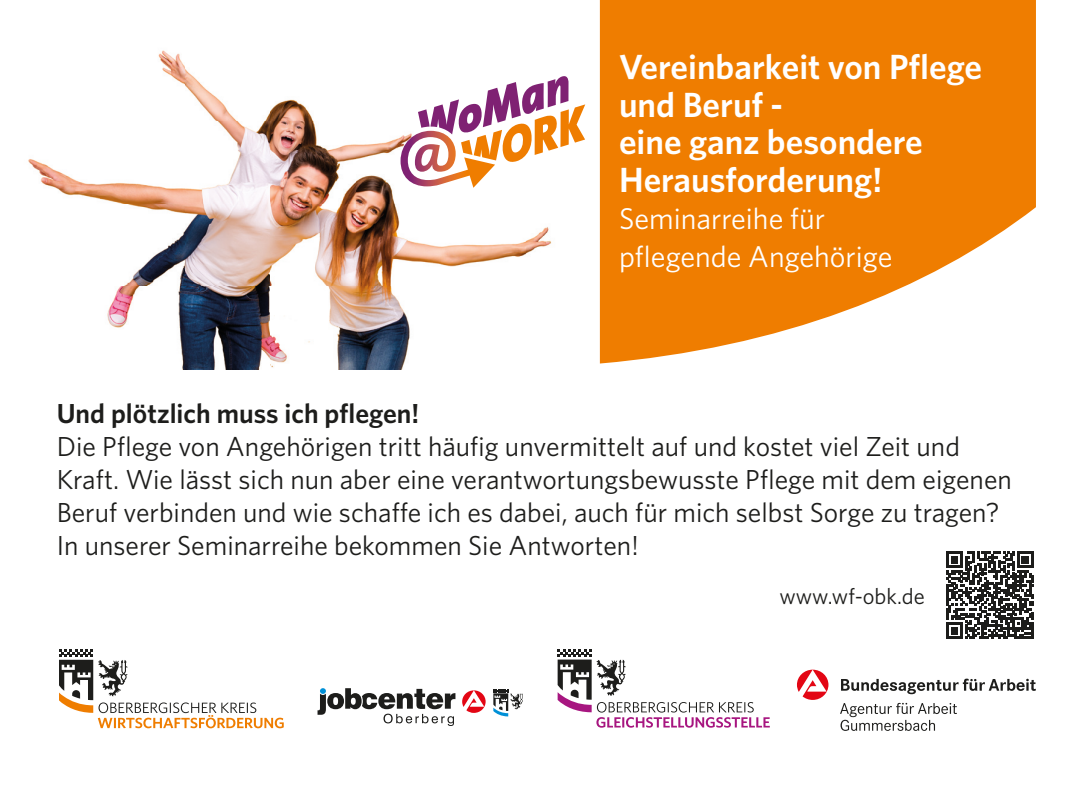
<style>
.page{position:relative;width:1092px;height:787px;background:#fff}
.page>*{position:absolute;margin:0;border:0;box-sizing:border-box;transform-origin:0 0}
.t1{font:600 35px/37.5px "Whitney";color:#fff}
.t2{font:30px/37.5px "Whitney";color:#fff}
.t3{font:27.5px/33px "Whitney";color:#1d1d1b}
.t4{font:600 27.5px "Whitney";color:#1d1d1b}
.t5{font:22.5px "Whitney";color:#1d1d1b}
</style>
<div class="page">
<img style="left:28px;top:39px;width:577px;height:330px">
<svg style="left:400px;top:76px;width:185px;height:112px"></svg>
<svg style="left:600px;top:0;width:435px;height:363px;fill:#ef7d00"></svg>
<svg style="left:59px;top:649px;width:225px;height:79px"></svg>
<svg style="left:557px;top:649px;width:212px;height:78px"></svg>
<svg style="left:317px;top:688px;width:138px;height:38px"></svg>
<svg style="left:493px;top:689px;width:30px;height:27px"></svg>
<svg style="left:462px;top:690px;width:23px;height:23px"></svg>
<svg style="left:840px;top:703px;width:116px;height:28px"></svg>
<svg style="left:841px;top:678px;width:194px;height:16px"></svg>
<svg style="left:797px;top:669px;width:31px;height:31px"></svg>
<svg style="left:946px;top:551px;width:87px;height:88px"></svg>
<p class="t1" style="left:619px;top:48px;width:364px">Vereinbarkeit von Pflege und Beruf -<br>eine ganz besondere<br>Herausforderung!</p>
<p class="t2" style="left:619px;top:199px;width:275px">Seminarreihe für pflegende Angehörige</p>
<p class="t4" style="left:57px;top:395px;width:364px">Und plötzlich muss ich pflegen!</p>
<p class="t3" style="left:57px;top:429px;width:956px">Die Pflege von Angehörigen tritt häufig unvermittelt auf und kostet viel Zeit und Kraft. Wie lässt sich nun aber eine verantwortungsbewusste Pflege mit dem eigenen Beruf verbinden und wie schaffe ich es dabei, auch für mich selbst Sorge zu tragen?<br>In unserer Seminarreihe bekommen Sie Antworten!</p>
<p class="t5" style="left:779px;top:581px;width:147px">www.wf-obk.de</p>
</div>
